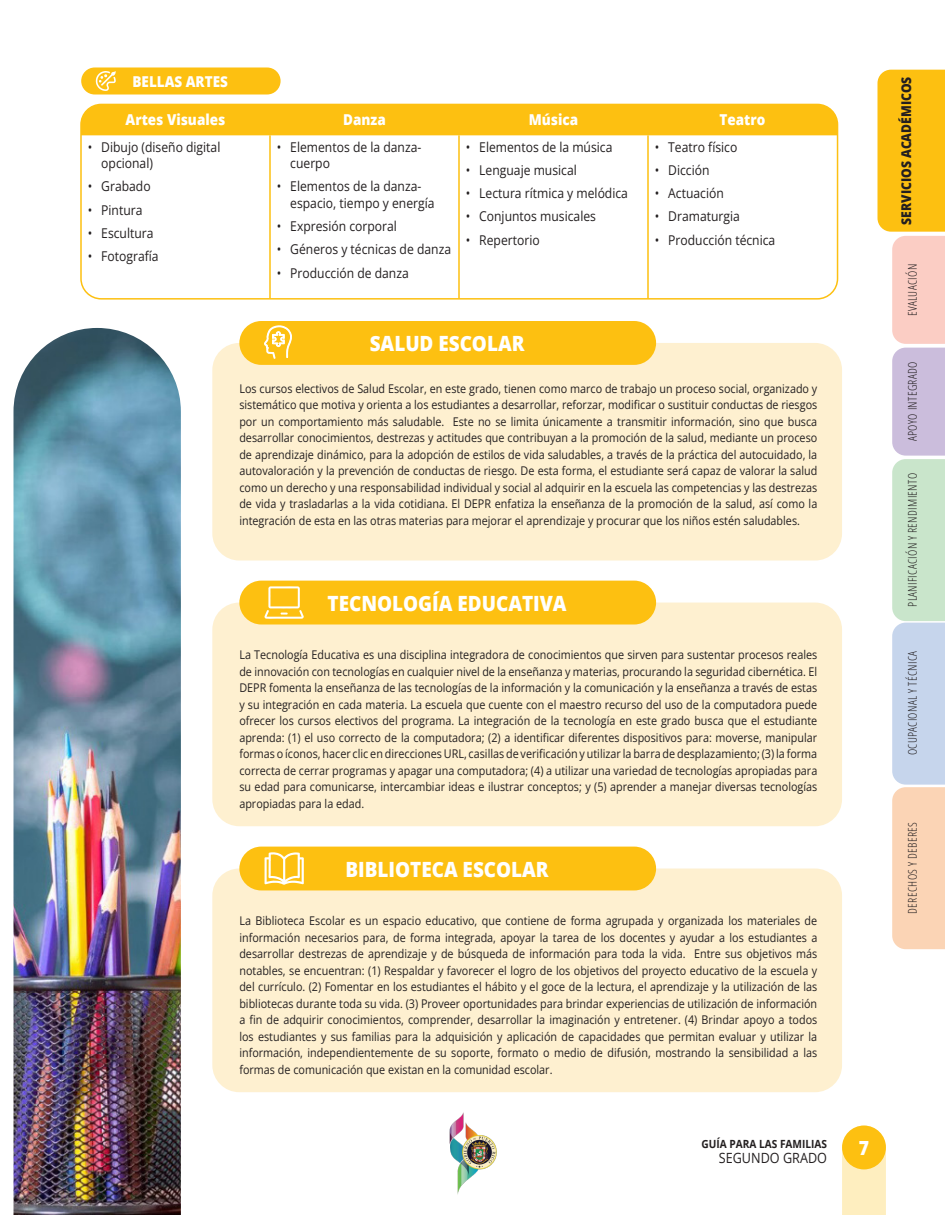
<style>
.page{position:relative;width:945px;height:1215px;background:#fff}
.page>*{position:absolute;margin:0;border:0;box-sizing:border-box;transform-origin:0 0}
.t1{font:800 21px "Open Sans";color:#fff;scale:.9 1}
.t2{font:800 19.5px "Open Sans";color:#fff;scale:.9 1}
.t3{font:800 15px "Open Sans";color:#fff;scale:.9 1}
.t4{font:14.1px "Open Sans";color:#231f20;scale:.9 1}
.t5{font:13.5px/16.5px "Open Sans";color:#231f20;scale:.9 1}
.t6{font:800 13.5px "Open Sans";color:#231f20;scale:.9 1}
.t7{font:12px/16.5px "Open Sans";color:#231f20;text-align:justify;scale:.9 1}
.t8{font:300 condensed 12px "Open Sans";letter-spacing:.03em;color:#231f20}
.t9{font:700 11.25px "Open Sans";color:#231f20;scale:.9 1}
</style>
<div class="page">
<div style="left:212px;top:343px;width:630px;height:218px;background:#fef0d0;border-radius:27px"></div>
<div style="left:212px;top:603px;width:630px;height:223px;background:#fef0d0;border-radius:27px"></div>
<div style="left:212px;top:869px;width:630px;height:223px;background:#fef0d0;border-radius:27px"></div>
<div style="left:239px;top:321px;width:417px;height:44px;background:#fdc011;border-radius:22px"></div>
<div style="left:239px;top:581px;width:417px;height:43px;background:#fdc011;border-radius:22px"></div>
<div style="left:239px;top:847px;width:417px;height:43px;background:#fdc011;border-radius:22px"></div>
<svg style="left:842px;top:1126px;width:44px;height:89px;background:#feeec2"></svg>
<div style="left:842px;top:1126px;width:44px;height:43px;background:#fdc011;border-radius:50%"></div>
<img style="left:449px;top:1112px;width:48px;height:83px">
<svg style="left:878px;top:70px;width:67px;height:879px"></svg>
<img style="left:14px;top:328px;width:167px;height:887px">
<div style="left:81px;top:68px;width:200px;height:26px;background:#fdc011;border-radius:14px"></div>
<svg style="left:96px;top:71px;width:20px;height:20px"></svg>
<svg style="left:265px;top:852px;width:39px;height:33px"></svg>
<svg style="left:265px;top:586px;width:39px;height:33px"></svg>
<svg style="left:264px;top:325px;width:28px;height:34px"></svg>
<div style="left:81px;top:104px;width:756px;height:30px;background:#fdc011"></div>
<hr style="left:269px;top:104px;width:2px;height:30px;background:#fdc011">
<hr style="left:458px;top:104px;width:2px;height:30px;background:#fdc011">
<hr style="left:647px;top:104px;width:2px;height:30px;background:#fdc011">
<hr style="left:81px;top:134px;width:189px;height:1px;background:#fdc011">
<hr style="left:270px;top:134px;width:189px;height:1px;background:#fdc011">
<hr style="left:269px;top:135px;width:2px;height:164px;background:#fdc011">
<hr style="left:459px;top:134px;width:189px;height:1px;background:#fdc011">
<hr style="left:458px;top:135px;width:2px;height:164px;background:#fdc011">
<hr style="left:648px;top:134px;width:189px;height:1px;background:#fdc011">
<hr style="left:647px;top:135px;width:2px;height:164px;background:#fdc011">
<div style="left:80px;top:104px;width:758px;height:196px;border:2px solid #fdc011;border-radius:20px"></div>
<p class="t3" style="left:132px;top:70px;width:108px">BELLAS ARTES</p>
<p class="t3" style="left:126px;top:108px;width:112px">Artes Visuales</p>
<p class="t3" style="left:343px;top:108px;width:49px">Danza</p>
<p class="t3" style="left:529px;top:108px;width:56px">Música</p>
<p class="t3" style="left:720px;top:108px;width:52px">Teatro</p>
<p class="t5" style="left:101px;top:138px;width:134px;text-indent:-14px">• Dibujo (diseño digital opcional)</p>
<p class="t5" style="left:88px;top:178px;width:71px">• Grabado</p>
<p class="t5" style="left:88px;top:201px;width:62px">• Pintura</p>
<p class="t5" style="left:88px;top:224px;width:75px">• Escultura</p>
<p class="t5" style="left:88px;top:248px;width:80px">• Fotografía</p>
<p class="t5" style="left:466px;top:138px;width:165px">• Elementos de la música</p>
<p class="t5" style="left:466px;top:161px;width:125px">• Lenguaje musical</p>
<p class="t5" style="left:466px;top:185px;width:182px">• Lectura rítmica y melódica</p>
<p class="t5" style="left:466px;top:208px;width:146px">• Conjuntos musicales</p>
<p class="t5" style="left:466px;top:231px;width:84px">• Repertorio</p>
<p class="t5" style="left:655px;top:138px;width:93px">• Teatro físico</p>
<p class="t5" style="left:655px;top:161px;width:62px">• Dicción</p>
<p class="t5" style="left:655px;top:185px;width:78px">• Actuación</p>
<p class="t5" style="left:655px;top:208px;width:96px">• Dramaturgia</p>
<p class="t5" style="left:655px;top:231px;width:136px">• Producción técnica</p>
<p class="t5" style="left:290px;top:138px;width:147px;text-indent:-14px">• Elementos de la danza&shy;cuerpo</p>
<p class="t5" style="left:290px;top:178px;width:162px;text-indent:-14px">• Elementos de la danza&shy;espacio, tiempo y energía</p>
<p class="t5" style="left:277px;top:218px;width:135px">• Expresión corporal</p>
<p class="t5" style="left:277px;top:241px;width:195px">• Géneros y técnicas de danza</p>
<p class="t5" style="left:277px;top:264px;width:148px">• Producción de danza</p>
<h1 class="t1" style="left:370px;top:327px;width:174px">SALUD ESCOLAR</h1>
<p class="t7" style="left:239px;top:380px;width:644px">Los cursos electivos de Salud Escolar, en este grado, tienen como marco de trabajo un proceso social, organizado y sistemático que motiva y orienta a los estudiantes a desarrollar, reforzar, modificar o sustituir conductas de riesgos por un comportamiento más saludable. Este no se limita únicamente a transmitir información, sino que busca desarrollar conocimientos, destrezas y actitudes que contribuyan a la promoción de la salud, mediante un proceso de aprendizaje dinámico, para la adopción de estilos de vida saludables, a través de la práctica del autocuidado, la autovaloración y la prevención de conductas de riesgo. De esta forma, el estudiante será capaz de valorar la salud como un derecho y una responsabilidad individual y social al adquirir en la escuela las competencias y las destrezas de vida y trasladarlas a la vida cotidiana. El DEPR enfatiza la enseñanza de la promoción de la salud, así como la integración de esta en las otras materias para mejorar el aprendizaje y procurar que los niños estén saludables.</p>
<h1 class="t1" style="left:328px;top:587px;width:267px">TECNOLOGÍA EDUCATIVA</h1>
<p class="t7" style="left:239px;top:646px;width:644px">La Tecnología Educativa es una disciplina integradora de conocimientos que sirven para sustentar procesos reales de innovación con tecnologías en cualquier nivel de la enseñanza y materias, procurando la seguridad cibernética. El DEPR fomenta la enseñanza de las tecnologías de la información y la comunicación y la enseñanza a través de estas y su integración en cada materia. La escuela que cuente con el maestro recurso del uso de la computadora puede ofrecer los cursos electivos del programa. La integración de la tecnología en este grado busca que el estudiante aprenda: (1) el uso correcto de la computadora; (2) a identificar diferentes dispositivos para: moverse, manipular formas o íconos, hacer clic en direcciones URL, casillas de verificación y utilizar la barra de desplazamiento; (3) la forma correcta de cerrar programas y apagar una computadora; (4) a utilizar una variedad de tecnologías apropiadas para su edad para comunicarse, intercambiar ideas e ilustrar conceptos; y (5) aprender a manejar diversas tecnologías apropiadas para la edad.</p>
<h1 class="t1" style="left:346px;top:853px;width:227px">BIBLIOTECA ESCOLAR</h1>
<p class="t7" style="left:239px;top:912px;width:644px">La Biblioteca Escolar es un espacio educativo, que contiene de forma agrupada y organizada los materiales de información necesarios para, de forma integrada, apoyar la tarea de los docentes y ayudar a los estudiantes a desarrollar destrezas de aprendizaje y de búsqueda de información para toda la vida. Entre sus objetivos más notables, se encuentran: (1) Respaldar y favorecer el logro de los objetivos del proyecto educativo de la escuela y del currículo. (2) Fomentar en los estudiantes el hábito y el goce de la lectura, el aprendizaje y la utilización de las bibliotecas durante toda su vida. (3) Proveer oportunidades para brindar experiencias de utilización de información a fin de adquirir conocimientos, comprender, desarrollar la imaginación y entretener. (4) Brindar apoyo a todos los estudiantes y sus familias para la adquisición y aplicación de capacidades que permitan evaluar y utilizar la información, independientemente de su soporte, formato o medio de difusión, mostrando la sensibilidad a las formas de comunicación que existan en la comunidad escolar.</p>
<p class="t9" style="left:702px;top:1136px;width:141px">GUÍA PARA LAS FAMILIAS</p>
<p class="t4" style="left:719px;top:1148px;width:122px">SEGUNDO GRADO</p>
<p class="t6" style="left:896px;top:225px;width:166px;rotate:-90deg">SERVICIOS ACADÉMICOS</p>
<p class="t8" style="left:904px;top:316px;width:54px;rotate:-90deg">EVALUACIÓN</p>
<p class="t8" style="left:904px;top:441px;width:81px;rotate:-90deg">APOYO INTEGRADO</p>
<p class="t8" style="left:904px;top:607px;width:135px;rotate:-90deg">PLANIFICACIÓN Y RENDIMIENTO</p>
<p class="t8" style="left:904px;top:755px;width:106px;rotate:-90deg">OCUPACIONAL Y TÉCNICA</p>
<p class="t8" style="left:904px;top:914px;width:93px;rotate:-90deg">DERECHOS Y DEBERES</p>
<h2 class="t2" style="left:859px;top:1133px;width:13px">7</h2>
</div>
